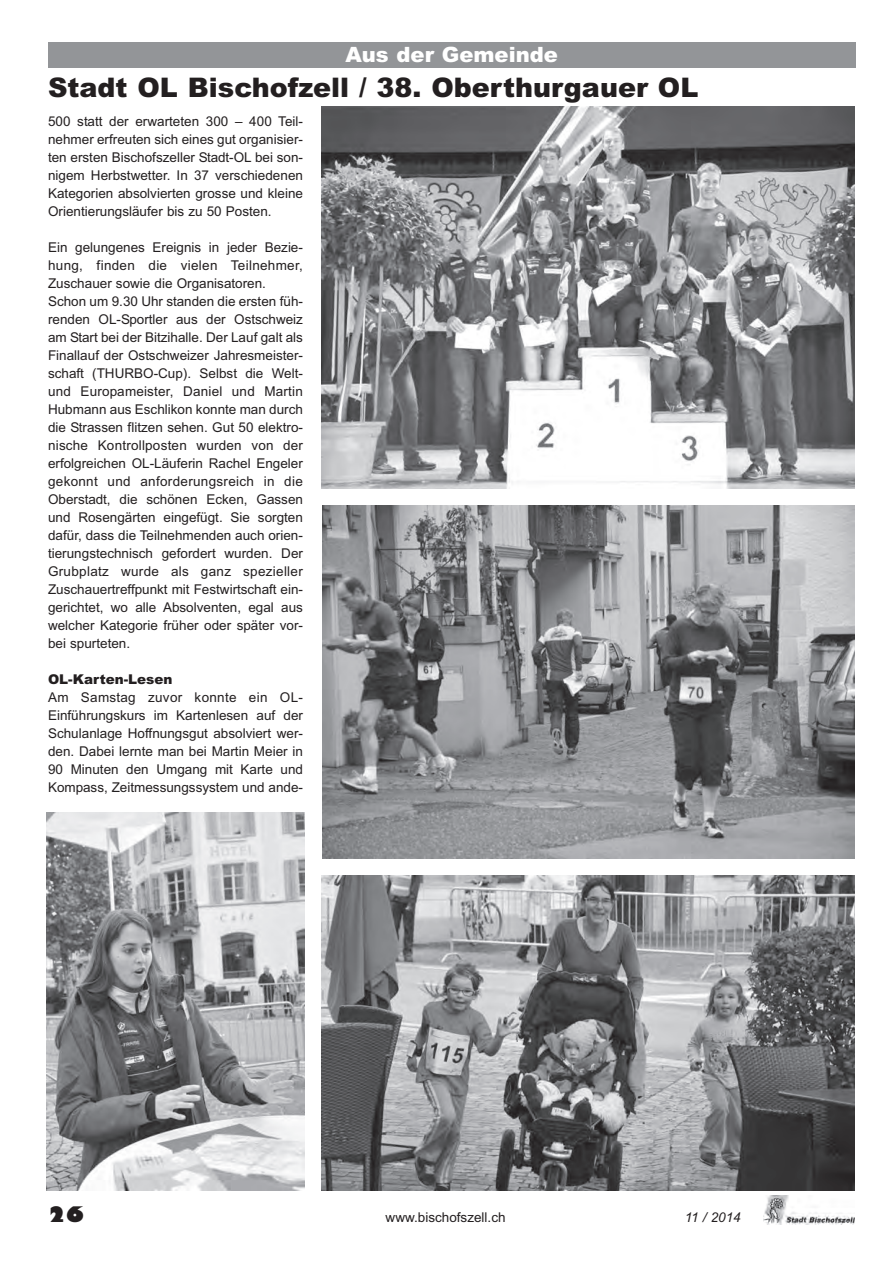
<style>
.page{position:relative;width:893px;height:1263px;background:#fff}
.page>*{position:absolute;margin:0;border:0;box-sizing:border-box;transform-origin:0 0}
.t1{font:900 27.15px "Arial";color:#231f20}
.t2{font:900 21.15px "Arial";color:#fff}
.t3{font:800 21.15px "Gill Sans";color:#231f20}
.t4{font:800 21px "Gill Sans";color:#231f20}
.t5{font:13.5px/18px "Arial";color:#231f20;text-align:justify}
.t6{font:900 13.5px "Arial";color:#231f20}
.t7{font:italic 13.5px "Arial";color:#231f20}
</style>
<div class="page">
<svg style="left:596px;top:1190px;width:258px;height:1px"></svg>
<img style="left:763px;top:1196px;width:91px;height:28px">
<img style="left:322px;top:106px;width:532px;height:383px">
<img style="left:322px;top:505px;width:532px;height:353px">
<img style="left:322px;top:876px;width:532px;height:314px">
<img style="left:47px;top:812px;width:258px;height:378px">
<div style="left:48px;top:42px;width:807px;height:26px;background:#939598"></div>
<h2 class="t2" style="left:346px;top:39px;width:214px">Aus der Gemeinde</h2>
<h1 class="t1" style="left:45px;top:68px;width:655px">Stadt OL Bischofzell / 38. Oberthurgauer OL</h1>
<p class="t5" style="left:48px;top:112px;width:256px">500 statt der erwarteten 300 – 400 Teil&shy;nehmer erfreuten sich eines gut organisier&shy;ten ersten Bischofszeller Stadt-OL bei son&shy;nigem Herbstwetter. In 37 verschiedenen Kategorien absolvierten grosse und kleine Orientierungsläufer bis zu 50 Posten.</p>
<p class="t5" style="left:48px;top:238px;width:257px;text-align:left">Ein gelungenes Ereignis in jeder Bezie&shy;hung, finden die vielen Teilnehmer, Zuschauer sowie die Organisatoren.<br>Schon um 9.30 Uhr standen die ersten füh&shy;renden OL-Sportler aus der Ostschweiz am Start bei der Bitzihalle. Der Lauf galt als Finallauf der Ostschweizer Jahresmeister&shy;schaft (THURBO-Cup). Selbst die Welt&shy;und Europameister, Daniel und Martin Hubmann aus Eschlikon konnte man durch die Strassen flitzen sehen. Gut 50 elektro&shy;nische Kontrollposten wurden von der erfolgreichen OL-Läuferin Rachel Engeler gekonnt und anforderungsreich in die Oberstadt, die schönen Ecken, Gassen und Rosengärten eingefügt. Sie sorgten dafür, dass die Teilnehmenden auch orien&shy;tierungstechnisch gefordert wurden. Der Grubplatz wurde als ganz spezieller Zuschauertreffpunkt mit Festwirtschaft ein&shy;gerichtet, wo alle Absolventen, egal aus welcher Kategorie früher oder später vor&shy;bei spurteten.</p>
<p class="t6" style="left:48px;top:669px;width:126px">OL-Karten-Lesen</p>
<p class="t5" style="left:48px;top:688px;width:256px">Am Samstag zuvor konnte ein OL-Einführungskurs im Kartenlesen auf der Schulanlage Hoffnungsgut absolviert wer&shy;den. Dabei lernte man bei Martin Meier in 90 Minuten den Umgang mit Karte und Kompass, Zeitmessungssystem und ande-</p>
<p class="t5" style="left:45px;top:113px;width:258px">500 statt der erwarteten 300 – 400 Teil&shy;nehmer erfreuten sich eines gut organisier&shy;ten ersten Bischofszeller Stadt-OL bei son&shy;nigem Herbstwetter. In 37 verschiedenen Kategorien absolvierten grosse und kleine Orientierungsläufer bis zu 50 Posten.</p>
<p class="t5" style="left:45px;top:239px;width:258px;text-align:left">Ein gelungenes Ereignis in jeder Bezie&shy;hung, finden die vielen Teilnehmer, Zuschauer sowie die Organisatoren.<br>Schon um 9.30 Uhr standen die ersten füh&shy;renden OL-Sportler aus der Ostschweiz am Start bei der Bitzihalle. Der Lauf galt als Finallauf der Ostschweizer Jahresmeister&shy;schaft (THURBO-Cup). Selbst die Welt&shy;und Europameister, Daniel und Martin Hubmann aus Eschlikon konnte man durch die Strassen flitzen sehen. Gut 50 elektro&shy;nische Kontrollposten wurden von der erfolgreichen OL-Läuferin Rachel Engeler gekonnt und anforderungsreich in die Oberstadt, die schönen Ecken, Gassen und Rosengärten eingefügt. Sie sorgten dafür, dass die Teilnehmenden auch orien&shy;tierungstechnisch gefordert wurden. Der Grubplatz wurde als ganz spezieller Zuschauertreffpunkt mit Festwirtschaft ein&shy;gerichtet, wo alle Absolventen, egal aus welcher Kategorie früher oder später vor&shy;bei spurteten.</p>
<p class="t6" style="left:45px;top:672px;width:127px">OL-Karten-Lesen</p>
<p class="t5" style="left:45px;top:692px;width:258px">Am Samstag zuvor konnte ein OL-Einführungskurs im Kartenlesen auf der Schulanlage Hoffnungsgut absolviert wer&shy;den. Dabei lernte man bei Martin Meier in 90 Minuten den Umgang mit Karte und Kompass, Zeitmessungssystem und ande-</p>
<h3 class="t4" style="left:48px;top:1201px;width:37px">26</h3>
<p class="t5" style="left:386px;top:1208px;width:122px">www.bischofszell.ch</p>
<p class="t7" style="left:685px;top:1208px;width:58px">11 / 2014</p>
<h2 class="t3" style="left:45px;top:1207px;width:38px">26</h2>
<p class="t5" style="left:384px;top:1214px;width:122px">www.bischofszell.ch</p>
<p class="t7" style="left:685px;top:1214px;width:58px">11 / 2014</p>
</div>
